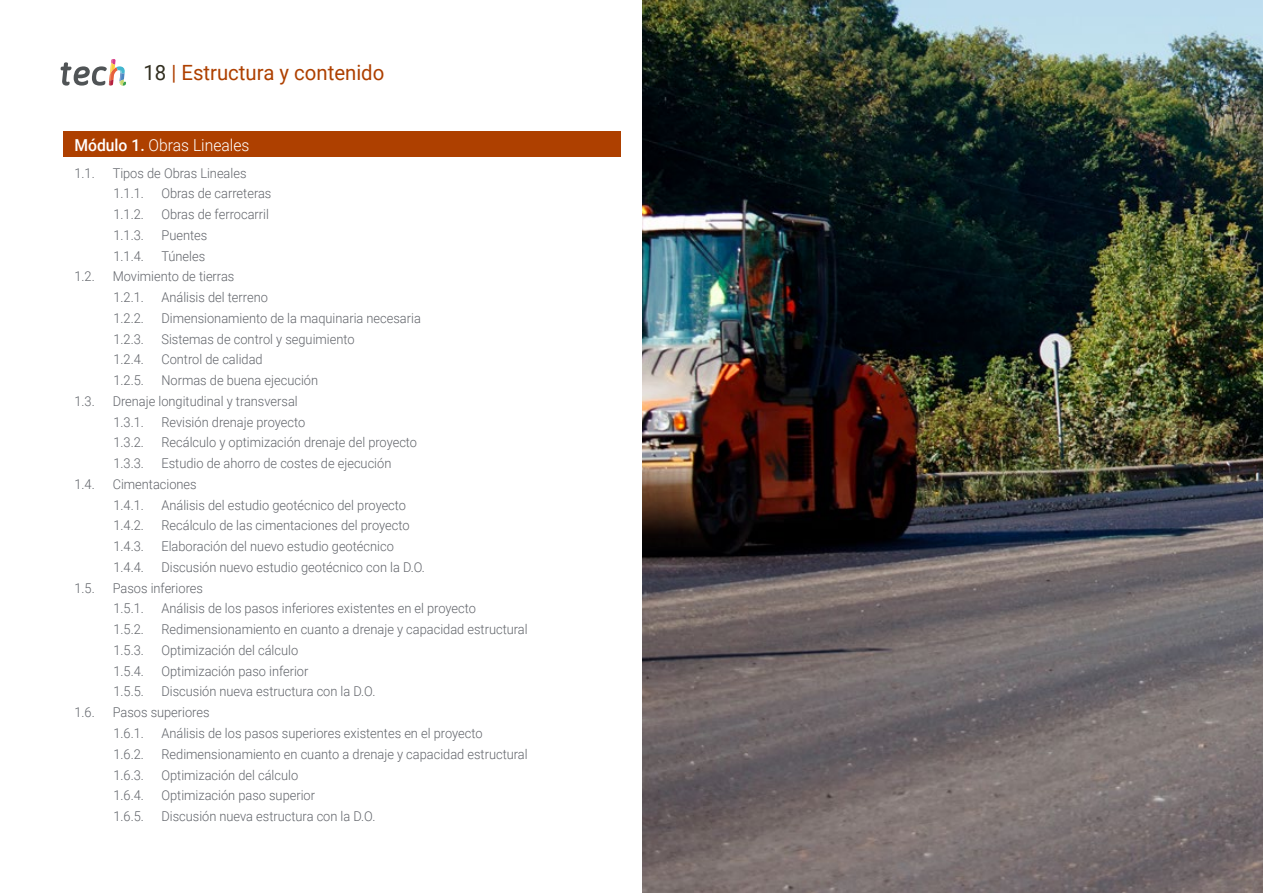
<style>
.page{position:relative;width:1263px;height:893px;background:#fff}
.page>*{position:absolute;margin:0;border:0;box-sizing:border-box;transform-origin:0 0}
.t1{font:21px "Roboto";color:#ae4000}
.t2{font:300 16.5px "Roboto";color:#fff;scale:.95 1}
.t3{font:300 13.5px/20.7px "Roboto";color:#61646a;scale:.95 1}
.s1{color:#312e20}
.s2{font-weight:500}
</style>
<div class="page">
<svg style="left:61px;top:59px;width:65px;height:27px"></svg>
<img style="left:642px;top:0;width:621px;height:893px">
<div style="left:63px;top:132px;width:558px;height:25px;background:#ae4000"></div>
<h1 class="t1" style="left:144px;top:57px;width:242px"><span class="s1">18</span> | Estructura y contenido</h1>
<p class="t2" style="left:74px;top:133px;width:186px"><span class="s2">Módulo 1.</span> Obras Lineales</p>
<p class="t3" style="left:74px;top:162px;width:23px">1.1.</p>
<p class="t3" style="left:113px;top:162px;width:142px">Tipos de Obras Lineales<br>1.1.1.</p>
<p class="t3" style="left:161px;top:183px;width:117px">Obras de carreteras</p>
<p class="t3" style="left:113px;top:204px;width:34px">1.1.2.</p>
<p class="t3" style="left:161px;top:204px;width:115px">Obras de ferrocarril</p>
<p class="t3" style="left:113px;top:224px;width:34px">1.1.3.</p>
<p class="t3" style="left:161px;top:224px;width:50px">Puentes</p>
<p class="t3" style="left:113px;top:245px;width:34px">1.1.4.</p>
<p class="t3" style="left:161px;top:245px;width:48px">Túneles</p>
<p class="t3" style="left:74px;top:266px;width:23px">1.2.</p>
<p class="t3" style="left:113px;top:266px;width:130px">Movimiento de tierras<br>1.2.1.</p>
<p class="t3" style="left:161px;top:287px;width:114px">Análisis del terreno</p>
<p class="t3" style="left:113px;top:307px;width:34px">1.2.2.</p>
<p class="t3" style="left:161px;top:307px;width:275px">Dimensionamiento de la maquinaria necesaria</p>
<p class="t3" style="left:113px;top:328px;width:34px">1.2.3.</p>
<p class="t3" style="left:161px;top:328px;width:205px">Sistemas de control y seguimiento</p>
<p class="t3" style="left:113px;top:349px;width:34px">1.2.4.</p>
<p class="t3" style="left:161px;top:349px;width:108px">Control de calidad</p>
<p class="t3" style="left:113px;top:370px;width:34px">1.2.5.</p>
<p class="t3" style="left:161px;top:370px;width:166px">Normas de buena ejecución</p>
<p class="t3" style="left:74px;top:390px;width:23px">1.3.</p>
<p class="t3" style="left:113px;top:390px;width:196px">Drenaje longitudinal y transversal<br>1.3.1.</p>
<p class="t3" style="left:161px;top:411px;width:153px">Revisión drenaje proyecto</p>
<p class="t3" style="left:113px;top:432px;width:34px">1.3.2.</p>
<p class="t3" style="left:161px;top:432px;width:271px">Recálculo y optimización drenaje del proyecto</p>
<p class="t3" style="left:113px;top:453px;width:34px">1.3.3.</p>
<p class="t3" style="left:161px;top:453px;width:244px">Estudio de ahorro de costes de ejecución</p>
<p class="t3" style="left:74px;top:473px;width:23px">1.4.</p>
<p class="t3" style="left:113px;top:473px;width:90px">Cimentaciones<br>1.4.1.</p>
<p class="t3" style="left:161px;top:494px;width:259px">Análisis del estudio geotécnico del proyecto</p>
<p class="t3" style="left:113px;top:515px;width:34px">1.4.2.</p>
<p class="t3" style="left:161px;top:515px;width:263px">Recálculo de las cimentaciones del proyecto</p>
<p class="t3" style="left:113px;top:536px;width:34px">1.4.3.</p>
<p class="t3" style="left:161px;top:536px;width:246px">Elaboración del nuevo estudio geotécnico</p>
<p class="t3" style="left:113px;top:556px;width:34px">1.4.4.</p>
<p class="t3" style="left:161px;top:556px;width:279px">Discusión nuevo estudio geotécnico con la D.O.</p>
<p class="t3" style="left:74px;top:577px;width:23px">1.5.</p>
<p class="t3" style="left:113px;top:577px;width:97px">Pasos inferiores<br>1.5.1.</p>
<p class="t3" style="left:161px;top:598px;width:333px">Análisis de los pasos inferiores existentes en el proyecto</p>
<p class="t3" style="left:113px;top:619px;width:34px">1.5.2.</p>
<p class="t3" style="left:161px;top:619px;width:387px">Redimensionamiento en cuanto a drenaje y capacidad estructural</p>
<p class="t3" style="left:113px;top:639px;width:34px">1.5.3.</p>
<p class="t3" style="left:161px;top:639px;width:145px">Optimización del cálculo</p>
<p class="t3" style="left:113px;top:660px;width:34px">1.5.4.</p>
<p class="t3" style="left:161px;top:660px;width:156px">Optimización paso inferior</p>
<p class="t3" style="left:113px;top:681px;width:34px">1.5.5.</p>
<p class="t3" style="left:161px;top:681px;width:227px">Discusión nueva estructura con la D.O.</p>
<p class="t3" style="left:74px;top:702px;width:23px">1.6.</p>
<p class="t3" style="left:113px;top:702px;width:104px">Pasos superiores<br>1.6.1.</p>
<p class="t3" style="left:161px;top:722px;width:339px">Análisis de los pasos superiores existentes en el proyecto</p>
<p class="t3" style="left:113px;top:743px;width:34px">1.6.2.</p>
<p class="t3" style="left:161px;top:743px;width:387px">Redimensionamiento en cuanto a drenaje y capacidad estructural</p>
<p class="t3" style="left:113px;top:764px;width:34px">1.6.3.</p>
<p class="t3" style="left:161px;top:764px;width:145px">Optimización del cálculo</p>
<p class="t3" style="left:113px;top:785px;width:34px">1.6.4.</p>
<p class="t3" style="left:161px;top:785px;width:163px">Optimización paso superior</p>
<p class="t3" style="left:113px;top:805px;width:34px">1.6.5.</p>
<p class="t3" style="left:161px;top:805px;width:227px">Discusión nueva estructura con la D.O.</p>
</div>
